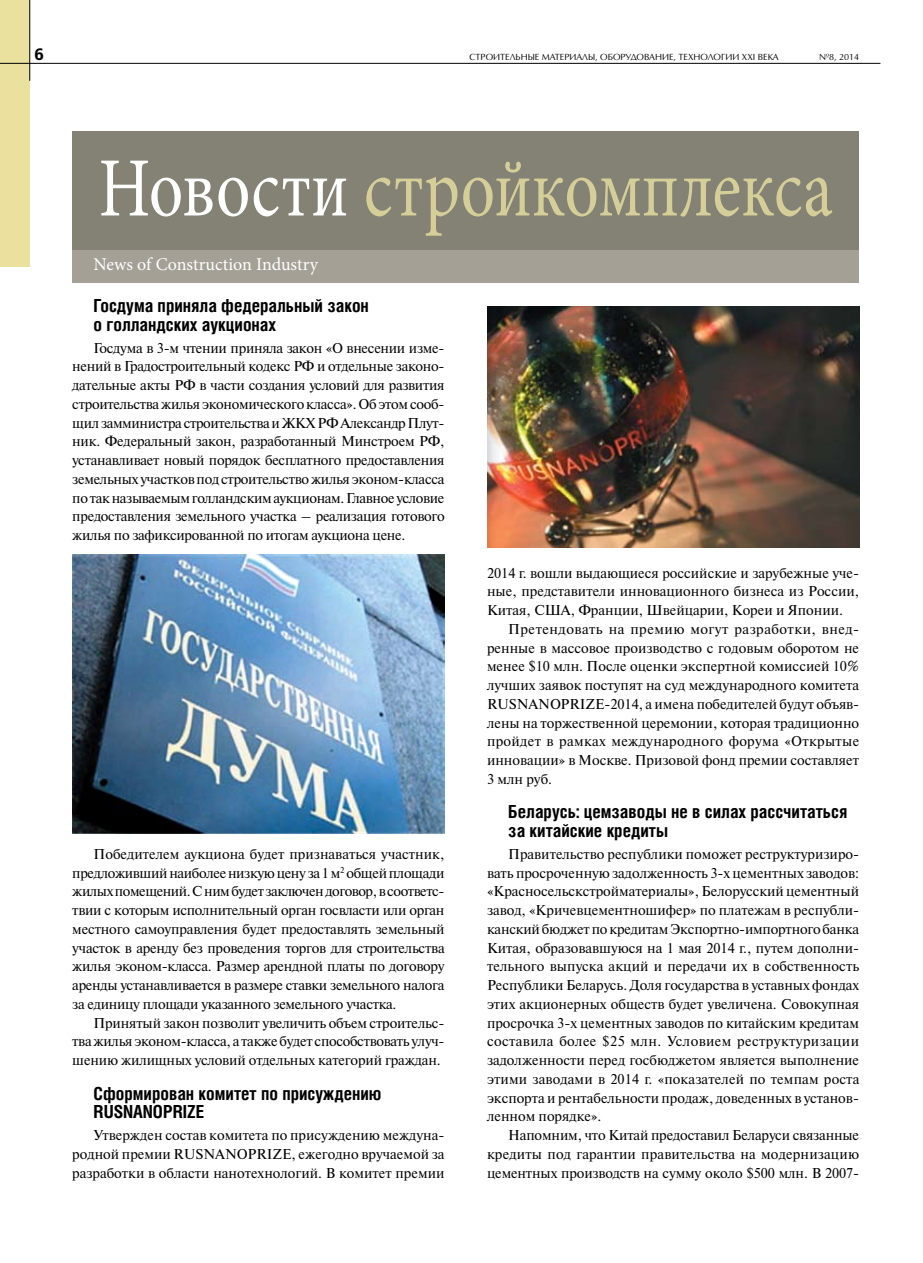
<style>
.page{position:relative;width:923px;height:1263px;background:#fff}
.page>*{position:absolute;margin:0;border:0;box-sizing:border-box;transform-origin:0 0}
.t1{font:84.3px "Minion Pro";color:#d6ce99;scale:.8 1}
.t2{font:700 18px/18.8px "Helios Cond";color:#000}
.t3{font:18px "Minion Pro";color:#fff}
.t4{font:14.25px/18.8px "Newton C";color:#000;text-align:justify}
.t5{font:9px "AG Opus";color:#000}
.s1{color:#fff}
</style>
<div class="page">
<div style="left:72px;top:132px;width:787px;height:118px;background:#838275"></div>
<div style="left:72px;top:250px;width:787px;height:33px;background:#a5a095"></div>
<img style="left:487px;top:306px;width:372px;height:241px">
<img style="left:72px;top:555px;width:372px;height:279px">
<div style="left:0;top:0;width:30px;height:267px;background:#eae19e"></div>
<hr style="left:29px;top:0;width:1px;height:81px;background:#000">
<hr style="left:0;top:63px;width:880px;height:1px;background:#000">
<p class="t5" style="left:469px;top:51px;width:311px">СТРОИТЕЛЬНЫЕ МАТЕРИАЛЫ, ОБОРУДОВАНИЕ, ТЕХНОЛОГИИ XXI ВЕКА</p>
<p class="t5" style="left:819px;top:51px;width:42px">№8, 2014</p>
<h1 class="t1" style="left:99px;top:132px;width:919px"><span class="s1">Новости</span> стройкомплекса</h1>
<p class="t3" style="left:94px;top:252px;width:226px">News of Construction Industry</p>
<p class="t2" style="left:94px;top:296px;width:277px">Госдума приняла федеральный закон о голландских аукционах</p>
<p class="t4" style="left:72px;top:338px;width:374px;text-indent:21px">Госдума в 3-м чтении приняла закон «О внесении изме&shy;нений в Градостроительный кодекс РФ и отдельные законо&shy;дательные акты РФ в части создания условий для развития строительства жилья экономического класса». Об этом сооб&shy;щил замминистра строительства и ЖКХ РФ Александр Плут&shy;ник. Федеральный закон, разработанный Минстроем РФ, устанавливает новый порядок бесплатного предоставления земельных участков под строительство жилья эконом-класса по так называемым голландским аукционам. Главное условие предоставления земельного участка – реализация готового жилья по зафиксированной по итогам аукциона цене.</p>
<p class="t4" style="left:72px;top:845px;width:374px;text-indent:21px">Победителем аукциона будет признаваться участник, предложивший наиболее низкую цену за 1 м<sup>2</sup> общей площади жилых помещений. С ним будет заключен договор, в соответс&shy;твии с которым исполнительный орган госвласти или орган местного самоуправления будет предоставлять земельный участок в аренду без проведения торгов для строительства жилья эконом-класса. Размер арендной платы по договору аренды устанавливается в размере ставки земельного налога за единицу площади указанного земельного участка.</p>
<p class="t4" style="left:72px;top:1013px;width:374px;text-indent:21px">Принятый закон позволит увеличить объем строительс&shy;тва жилья эконом-класса, а также будет способствовать улуч&shy;шению жилищных условий отдельных категорий граждан.</p>
<p class="t2" style="left:94px;top:1083px;width:289px">Сформирован комитет по присуждению<br>RUSNANOPRIZE</p>
<p class="t4" style="left:72px;top:1126px;width:374px;text-indent:21px">Утвержден состав комитета по присуждению междуна&shy;родной премии RUSNANOPRIZE, ежегодно вручаемой за разработки в области нанотехнологий. В комитет премии</p>
<p class="t4" style="left:487px;top:563px;width:374px">2014 г. вошли выдающиеся российские и зарубежные уче&shy;ные, представители инновационного бизнеса из России, Китая, США, Франции, Швейцарии, Кореи и Японии.</p>
<p class="t4" style="left:487px;top:620px;width:374px;text-indent:21px">Претендовать на премию могут разработки, внед&shy;ренные в массовое производство с годовым оборотом не менее $10 млн. После оценки экспертной комиссией 10% лучших заявок поступят на суд международного комитета RUSNANOPRIZE-2014, а имена победителей будут объяв&shy;лены на торжественной церемонии, которая традиционно пройдет в рамках международного форума «Открытые инновации» в Москве. Призовой фонд премии составляет 3 млн руб.</p>
<p class="t2" style="left:508px;top:802px;width:341px">Беларусь: цемзаводы не в силах рассчитаться за китайские кредиты</p>
<p class="t4" style="left:487px;top:845px;width:374px;text-indent:21px">Правительство республики поможет реструктуризиро&shy;вать просроченную задолженность 3-х цементных заводов: «Красносельскстройматериалы», Белорусский цементный завод, «Кричевцементношифер» по платежам в республи&shy;канский бюджет по кредитам Экспортно-импортного банка Китая, образовавшуюся на 1 мая 2014 г., путем дополни&shy;тельного выпуска акций и передачи их в собственность Республики Беларусь. Доля государства в уставных фондах этих акционерных обществ будет увеличена. Совокупная просрочка 3-х цементных заводов по китайским кредитам составила более $25 млн. Условием реструктуризации задолженности перед госбюджетом является выполнение этими заводами в 2014 г. «показателей по темпам роста экспорта и рентабельности продаж, доведенных в установ&shy;ленном порядке».</p>
<p class="t4" style="left:487px;top:1126px;width:374px;text-indent:21px">Напомним, что Китай предоставил Беларуси связанные кредиты под гарантии правительства на модернизацию цементных производств на сумму около $500 млн. В 2007-</p>
</div>
